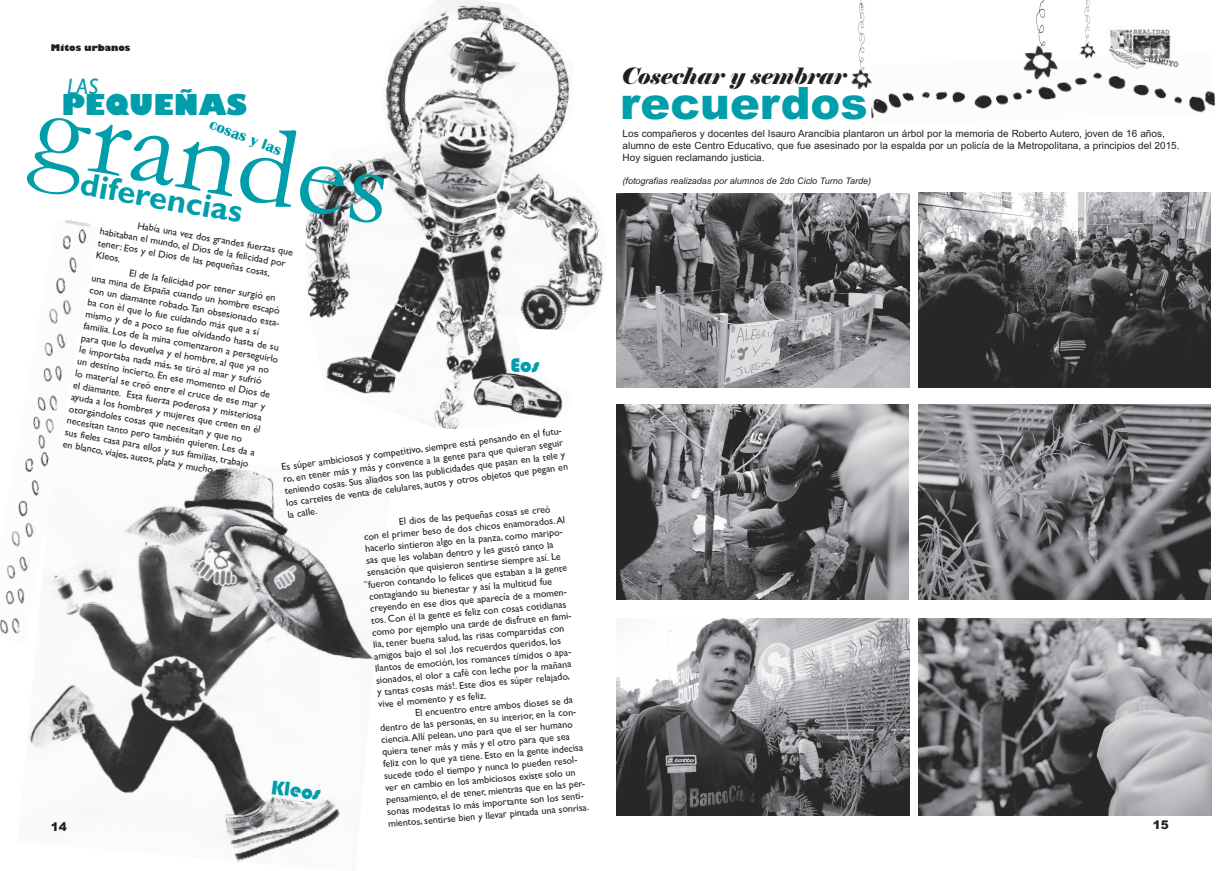
<style>
.page{position:relative;width:1219px;height:871px;background:#fff}
.page>*{position:absolute;margin:0;border:0;box-sizing:border-box;transform-origin:0 0}
.t1{font:116px "Garamond";color:#009daa;scale:1.04 1}
.t2{font:900 44.7px "Arial";color:#009daa}
.t3{font:700 32.9px "Gill Sans";color:#009daa}
.t4{font:800 28.1px "Gill Sans";color:#009daa}
.t5{font:italic 22.5px "Elephant";color:#231f20}
.t6{font:italic 22.4px "Gill Sans";color:#009daa}
.t7{font:20.6px "Bauhaus 93";color:#009daa}
.t8{font:700 15.4px "Britannic";color:#009daa}
.t9{font:900 12px "Arial";color:#231f20}
.t10{font:10px/12px "Gill Sans";color:#231f20}
.t11{font:10px/12px "Arial";color:#231f20}
.t12{font:italic 9px "Arial";color:#231f20}
.t13{font:800 9px "Gill Sans";color:#231f20}
</style>
<div class="page">
<img style="left:305px;top:0;width:299px;height:429px">
<img style="left:29px;top:467px;width:346px;height:395px">
<img style="left:0;top:219px;width:99px;height:423px">
<img style="left:871px;top:72px;width:344px;height:47px">
<img style="left:858px;top:0;width:7px;height:68px">
<img style="left:1109px;top:29px;width:70px;height:40px">
<img style="left:616px;top:193px;width:294px;height:194px">
<img style="left:919px;top:193px;width:292px;height:194px">
<img style="left:616px;top:405px;width:292px;height:194px">
<img style="left:919px;top:405px;width:292px;height:194px">
<img style="left:616px;top:618px;width:293px;height:197px">
<img style="left:919px;top:618px;width:293px;height:197px">
<img style="left:851px;top:68px;width:22px;height:24px">
<img style="left:1036px;top:0;width:10px;height:44px">
<img style="left:1020px;top:44px;width:40px;height:39px">
<img style="left:1084px;top:0;width:6px;height:43px">
<img style="left:1079px;top:43px;width:17px;height:16px">
<p class="t13" style="left:51px;top:42px;width:81px">Mitos urbanos</p>
<h3 class="t4" style="left:62px;top:88px;width:187px">PEQUEÑAS</h3>
<h3 class="t6" style="left:67px;top:73px;width:33px">LAS</h3>
<h1 class="t1" style="left:48px;top:54px;width:349px;rotate:10deg">grandes</h1>
<h3 class="t8" style="left:214px;top:115px;width:77px;rotate:21deg">cosas y las</h3>
<h3 class="t3" style="left:84px;top:164px;width:165px;rotate:10deg">diferencias</h3>
<p class="t10" style="left:103px;top:213px;width:195px;text-indent:36px;rotate:10deg">Había una vez dos grandes fuerzas que habitaban el mundo, el Dios de la felicidad por tener: Eos y el Dios de las pequeñas cosas,<br>Kleos.</p>
<p class="t10" style="left:95px;top:260px;width:199px;text-indent:36px;rotate:10deg">El de la felicidad por tener surgió en una mina de España cuando un hombre escapó con un diamante robado.Tan obsesionado esta&shy;ba con èl que lo fue cuidando más que a sí mismo y de a poco se fue olvidando hasta de su familia. Los de la mina comenzaron a perseguirlo para que lo devuelva y el hombre, al que ya no le importaba nada más, se tiró al mar y sufrió<br>un destino incierto. En ese momento el Dios de lo material se creó entre el cruce de ese mar y el diamante. Esta fuerza poderosa y misteriosa ayuda a los hombres y mujeres que creen en él otorgándoles cosas que necesitan y que no necesitan tanto pero también quieren. Les da a sus fieles casa para ellos y sus familias, trabajo en blanco, viajes, autos, plata y mucho más.</p>
<h3 class="t7" style="left:510px;top:352px;width:30px">Eos</h3>
<p class="t10" style="left:281px;top:460px;width:286px;rotate:-7deg">Es súper ambiciosos y competitivo, siempre está pensando en el futu&shy;ro, en tener más y más y convence a la gente para que quieran seguir teniendo cosas. Sus aliados son las publicidades que pasan en la tele y los carteles de venta de celulares, autos y otros objetos que pegan en la calle.</p>
<p class="t10" style="left:362px;top:518px;width:204px;text-indent:37px;rotate:-5deg">El dios de las pequeñas cosas se creó con el primer beso de dos chicos enamorados.Al hacerlo sintieron algo en la panza, como maripo&shy;sas que les volaban dentro y les gustó tanto la sensación que quisieron sentirse siempre así. Le fueron contando lo felices que estaban a la gente contagiando su bienestar y así la multitud fue creyendo en ese dios que aparecía de a momen&shy;tos. Con él la gente es feliz con cosas cotidianas como por ejemplo una tarde de disfrute en fami&shy;lia, tener buena salud, las risas compartidas con amigos bajo el sol ,los recuerdos queridos, los llantos de emoción, los romances tímidos o apa&shy;sionados, el olor a café con leche por la mañana y tantas cosas más!. Este dios es súper relajado, vive el momento y es feliz.</p>
<p class="t10" style="left:378px;top:710px;width:203px;text-indent:36px;rotate:-5deg">El encuentro entre ambos dioses se da dentro de las personas, en su interior, en la con&shy;ciencia.Allí pelean, uno para que el ser humano quiera tener más y más y el otro para que sea feliz con lo que ya tiene. Esto en la gente indecisa sucede todo el tiempo y nunca lo pueden resol&shy;ver en cambio en los ambiciosos existe solo un pensamiento, el de tener, mientras que en las per&shy;sonas modestas lo más importante son los senti&shy;mientos, sentirse bien y llevar pintada una sonrisa.</p>
<h3 class="t7" style="left:273px;top:774px;width:51px;rotate:7deg">Kleos</h3>
<p class="t9" style="left:51px;top:819px;width:18px">14</p>
<h3 class="t5" style="left:621px;top:62px;width:227px">Cosechar y sembrar</h3>
<h2 class="t2" style="left:620px;top:77px;width:249px">recuerdos</h2>
<p class="t11" style="left:623px;top:128px;width:559px">Los compañeros y docentes del Isauro Arancibia plantaron un árbol por la memoria de Roberto Autero, joven de 16 años, alumno de este Centro Educativo, que fue asesinado por la espalda por un policía de la Metropolitana, a principios del 2015.<br>Hoy siguen reclamando justicia.</p>
<p class="t12" style="left:623px;top:175px;width:250px">(fotografias realizadas por alumnos de 2do Ciclo Turno Tarde)</p>
<p class="t9" style="left:1153px;top:817px;width:18px">15</p>
</div>
